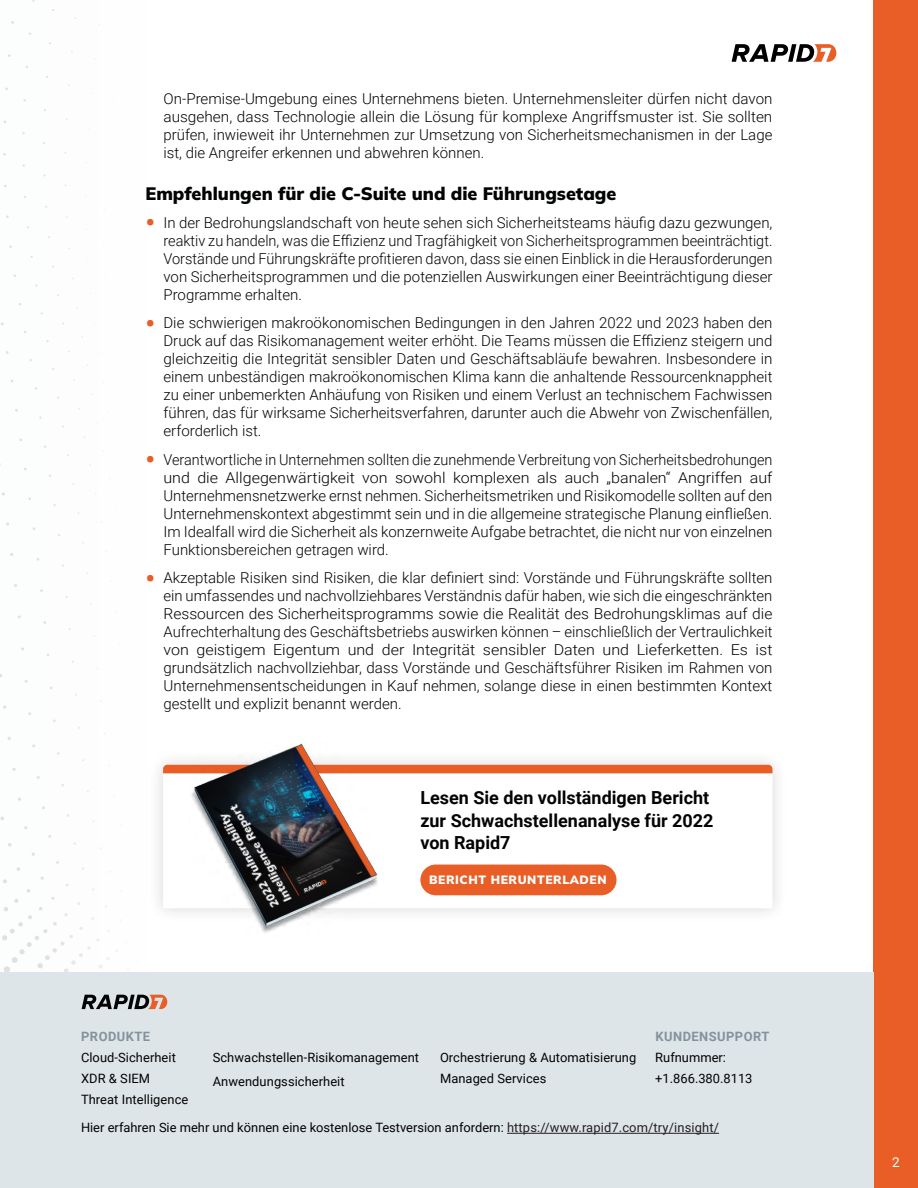
<style>
.page{position:relative;width:918px;height:1188px;background:#fff}
.page>*{position:absolute;margin:0;border:0;box-sizing:border-box;transform-origin:0 0}
.Body{font:700 18px/22.5px "Roboto";color:#020303}
.t1{font:900 18px "Mulish";color:#020303}
.t2{font:300 15px/18px "Roboto";color:#020303;text-align:justify}
.t3{font:300 15px/18px "Roboto";color:#020303;text-align:justify;scale:.96 1}
.t4{font:13.5px "Roboto";color:#fff}
.Body_-_Left_Aligned{font:12.9px/21px "Roboto";letter-spacing:.005em;color:#020303}
.t5{font:700 12.9px "Roboto";letter-spacing:.035em;color:#82939c}
.Body-2{font:900 12px "Mulish";letter-spacing:.05em;color:#fff}
.s1{font-weight:700;font-size:27px;color:#e85e26}
.s2{color:#231f20}
</style>
<div class="page">
<svg style="left:732px;top:44px;width:104px;height:18px"></svg>
<div style="left:874px;top:0;width:44px;height:1188px;background:#e85e26"></div>
<svg style="left:3px;top:879px;width:4px;height:4px"></svg>
<svg style="left:16px;top:867px;width:4px;height:4px"></svg>
<svg style="left:8px;top:843px;width:4px;height:4px"></svg>
<svg style="left:2px;top:899px;width:30px;height:73px"></svg>
<svg style="left:87px;top:939px;width:12px;height:10px"></svg>
<svg style="left:35px;top:907px;width:48px;height:65px"></svg>
<div style="left:0;top:972px;width:874px;height:216px;background:#dee5e8"></div>
<svg style="left:82px;top:957px;width:30px;height:53px"></svg>
<svg style="left:149px;top:995px;width:18px;height:14px"></svg>
<svg style="left:113px;top:994px;width:36px;height:16px"></svg>
<hr style="left:507px;top:1133px;width:212px;height:1px;background:#231f20">
<div style="left:148px;top:749px;width:640px;height:175px;background:#231f20;opacity:.18"></div>
<svg style="left:163px;top:773px;width:609px;height:123px"></svg>
<div style="left:163px;top:765px;width:609px;height:8px;background:#e85e26"></div>
<div style="left:420px;top:865px;width:196px;height:30px;background:#e85e26;border-radius:15px"></div>
<img style="left:190px;top:743px;width:194px;height:190px">
<img style="left:195px;top:745px;width:181px;height:178px">
<p class="t2" style="left:164px;top:89px;width:610px">On-Premise-Umgebung eines Unternehmens bieten. Unternehmensleiter dürfen nicht davon ausgehen, dass Technologie allein die Lösung für komplexe Angriffsmuster ist. Sie sollten prüfen, inwieweit ihr Unternehmen zur Umsetzung von Sicherheitsmechanismen in der Lage ist, die Angreifer erkennen und abwehren können.</p>
<h1 class="t1" style="left:146px;top:181px;width:473px">Empfehlungen für die C-Suite und die Führungsetage</h1>
<p class="t2" style="left:164px;top:213px;width:610px;text-indent:-18px"><span class="s1">•</span> In der Bedrohungslandschaft von heute sehen sich Sicherheitsteams häufig dazu gezwungen, reaktiv zu handeln, was die Effizienz und Tragfähigkeit von Sicherheitsprogrammen beeinträchtigt.<br>Vorstände und Führungskräfte profitieren davon, dass sie einen Einblick in die Herausforderungen von Sicherheitsprogrammen und die potenziellen Auswirkungen einer Beeinträchtigung dieser Programme erhalten.</p>
<p class="t2" style="left:164px;top:313px;width:611px;text-indent:-18px"><span class="s1">•</span> Die schwierigen makroökonomischen Bedingungen in den Jahren 2022 und 2023 haben den Druck auf das Risikomanagement weiter erhöht. Die Teams müssen die Effizienz steigern und gleichzeitig die Integrität sensibler Daten und Geschäftsabläufe bewahren. Insbesondere in einem unbeständigen makroökonomischen Klima kann die anhaltende Ressourcenknappheit zu einer unbemerkten Anhäufung von Risiken und einem Verlust an technischem Fachwissen führen, das für wirksame Sicherheitsverfahren, darunter auch die Abwehr von Zwischenfällen, erforderlich ist.</p>
<p class="t3" style="left:164px;top:450px;width:636px;text-indent:-18px"><span class="s1">•</span> Verantwortliche in Unternehmen sollten die zunehmende Verbreitung von Sicherheitsbedrohungen und die Allgegenwärtigkeit von sowohl komplexen als auch „banalen“ Angriffen auf Unternehmensnetzwerke ernst nehmen. Sicherheitsmetriken und Risikomodelle sollten auf den Unternehmenskontext abgestimmt sein und in die allgemeine strategische Planung einfließen.<br>Im Idealfall wird die Sicherheit als konzernweite Aufgabe betrachtet, die nicht nur von einzelnen Funktionsbereichen getragen wird.</p>
<p class="t2" style="left:164px;top:568px;width:611px;text-indent:-18px"><span class="s1">•</span> Akzeptable Risiken sind Risiken, die klar definiert sind: Vorstände und Führungskräfte sollten ein umfassendes und nachvollziehbares Verständnis dafür haben, wie sich die eingeschränkten Ressourcen des Sicherheitsprogramms sowie die Realität des Bedrohungsklimas auf die Aufrechterhaltung des Geschäftsbetriebs auswirken können – einschließlich der Vertraulichkeit von geistigem Eigentum und der Integrität sensibler Daten und Lieferketten. Es ist grundsätzlich nachvollziehbar, dass Vorstände und Geschäftsführer Risiken im Rahmen von Unternehmensentscheidungen in Kauf nehmen, solange diese in einen bestimmten Kontext gestellt und explizit benannt werden.</p>
<p class="Body" style="left:420px;top:786px;width:295px">Lesen Sie den vollständigen Bericht zur Schwachstellenanalyse für 2022 von Rapid7</p>
<p class="Body-2" style="left:429px;top:871px;width:179px">BERICHT HERUNTERLADEN</p>
<h3 class="t5" style="left:656px;top:1027px;width:115px">KUNDENSUPPORT</h3>
<h3 class="Body_-_Left_Aligned" style="left:655px;top:1046px;width:99px">Rufnummer: +1.866.380.8113</h3>
<h3 class="t5" style="left:81px;top:1027px;width:70px">PRODUKTE</h3>
<h3 class="Body_-_Left_Aligned" style="left:81px;top:1047px;width:96px">Cloud-Sicherheit</h3>
<p class="Body_-_Left_Aligned" style="left:81px;top:1068px;width:71px">XDR &amp; SIEM</p>
<p class="Body_-_Left_Aligned" style="left:81px;top:1089px;width:109px">Threat Intelligence</p>
<p class="Body_-_Left_Aligned" style="left:81px;top:1116px;width:640px">Hier erfahren Sie mehr und können eine kostenlose Testversion anfordern: <span class="s2">https://www.rapid7.com/try/insight/</span></p>
<p class="Body_-_Left_Aligned" style="left:440px;top:1046px;width:198px">Orchestrierung &amp; Automatisierung</p>
<p class="Body_-_Left_Aligned" style="left:440px;top:1067px;width:108px">Managed Services</p>
<p class="Body_-_Left_Aligned" style="left:213px;top:1046px;width:208px">Schwachstellen-Risikomanagement</p>
<p class="Body_-_Left_Aligned" style="left:213px;top:1070px;width:133px">Anwendungssicherheit</p>
<p class="t4" style="left:892px;top:1153px;width:9px">2</p>
</div>
